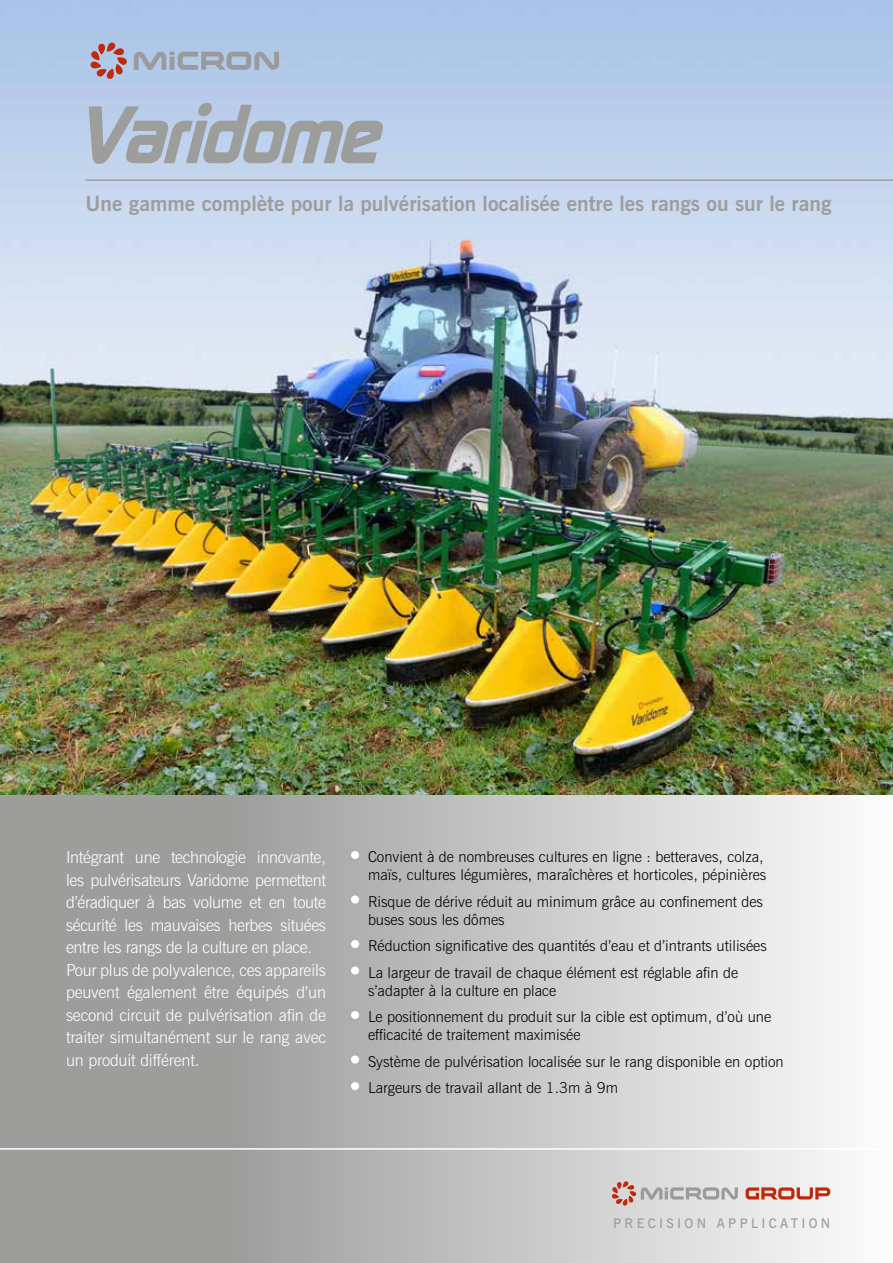
<style>
.page{position:relative;width:893px;height:1263px;background:#fff}
.page>*{position:absolute;margin:0;border:0;box-sizing:border-box;transform-origin:0 0}
.t1{font:700 21px "News Gothic BT";color:#9d9d9c}
.t2{font:300 16.5px/22.5px "News Gothic BT";letter-spacing:-.02em;color:#fff}
.t3{font:300 15px/26.5px "News Gothic BT";color:#000}
.t4{font:600 13.2px "News Gothic BT";letter-spacing:.25em;color:#9d9d9c}
</style>
<div class="page">
<img style="left:0;top:0;width:893px;height:795px">
<svg style="left:91px;top:43px;width:36px;height:36px"></svg>
<svg style="left:134px;top:52px;width:145px;height:18px;background:#a4aebc"></svg>
<svg style="left:89px;top:103px;width:294px;height:61px;background:#acb6c4"></svg>
<hr style="left:86px;top:179px;width:807px;height:2px;background:#9d9d9c">
<svg style="left:0;top:795px;width:838px;height:468px;background:#bcbcbc"></svg>
<hr style="left:0;top:1148px;width:893px;height:2px;background:#fff">
<svg style="left:612px;top:1181px;width:126px;height:25px;background:#cdc3c1"></svg>
<svg style="left:746px;top:1187px;width:84px;height:12px"></svg>
<div style="left:351px;top:851px;width:8px;height:8px;background:#fff;border-radius:50%"></div>
<div style="left:351px;top:895px;width:8px;height:8px;background:#fff;border-radius:50%"></div>
<div style="left:351px;top:940px;width:8px;height:8px;background:#fff;border-radius:50%"></div>
<div style="left:351px;top:966px;width:8px;height:8px;background:#fff;border-radius:50%"></div>
<div style="left:351px;top:1011px;width:8px;height:8px;background:#fff;border-radius:50%"></div>
<div style="left:351px;top:1055px;width:8px;height:8px;background:#fff;border-radius:50%"></div>
<div style="left:351px;top:1082px;width:8px;height:8px;background:#fff;border-radius:50%"></div>
<h1 class="t1" style="left:86px;top:191px;width:747px">Une gamme complète pour la pulvérisation localisée entre les rangs ou sur le rang</h1>
<p class="t2" style="left:66px;top:846px;width:261px">Intégrant une technologie innovante, les pulvérisateurs Varidome permettent d’éradiquer à bas volume et en toute sécurité les mauvaises herbes situées entre les rangs de la culture en place.<br>Pour plus de polyvalence, ces appareils peuvent également être équipés d’un second circuit de pulvérisation afin de traiter simultanément sur le rang avec un produit différent.</p>
<p class="t3" style="left:368px;top:848px;width:400px;line-height:18px">Convient à de nombreuses cultures en ligne : betteraves, colza, maïs, cultures légumières, maraîchères et horticoles, pépinières</p>
<p class="t3" style="left:368px;top:892px;width:396px;line-height:18px">Risque de dérive réduit au minimum grâce au confinement des buses sous les dômes</p>
<p class="t3" style="left:368px;top:932px;width:400px">Réduction significative des quantités d’eau et d’intrants utilisées<br>La largeur de travail de chaque élément est réglable afin de</p>
<p class="t3" style="left:368px;top:977px;width:405px">s’adapter à la culture en place<br>Le positionnement du produit sur la cible est optimum, d’où une</p>
<p class="t3" style="left:368px;top:1021px;width:417px">efficacité de traitement maximisée<br>Système de pulvérisation localisée sur le rang disponible en option<br>Largeurs de travail allant de 1.3m à 9m</p>
<p class="t4" style="left:613px;top:1215px;width:219px">PRECISION APPLICATION</p>
</div>
